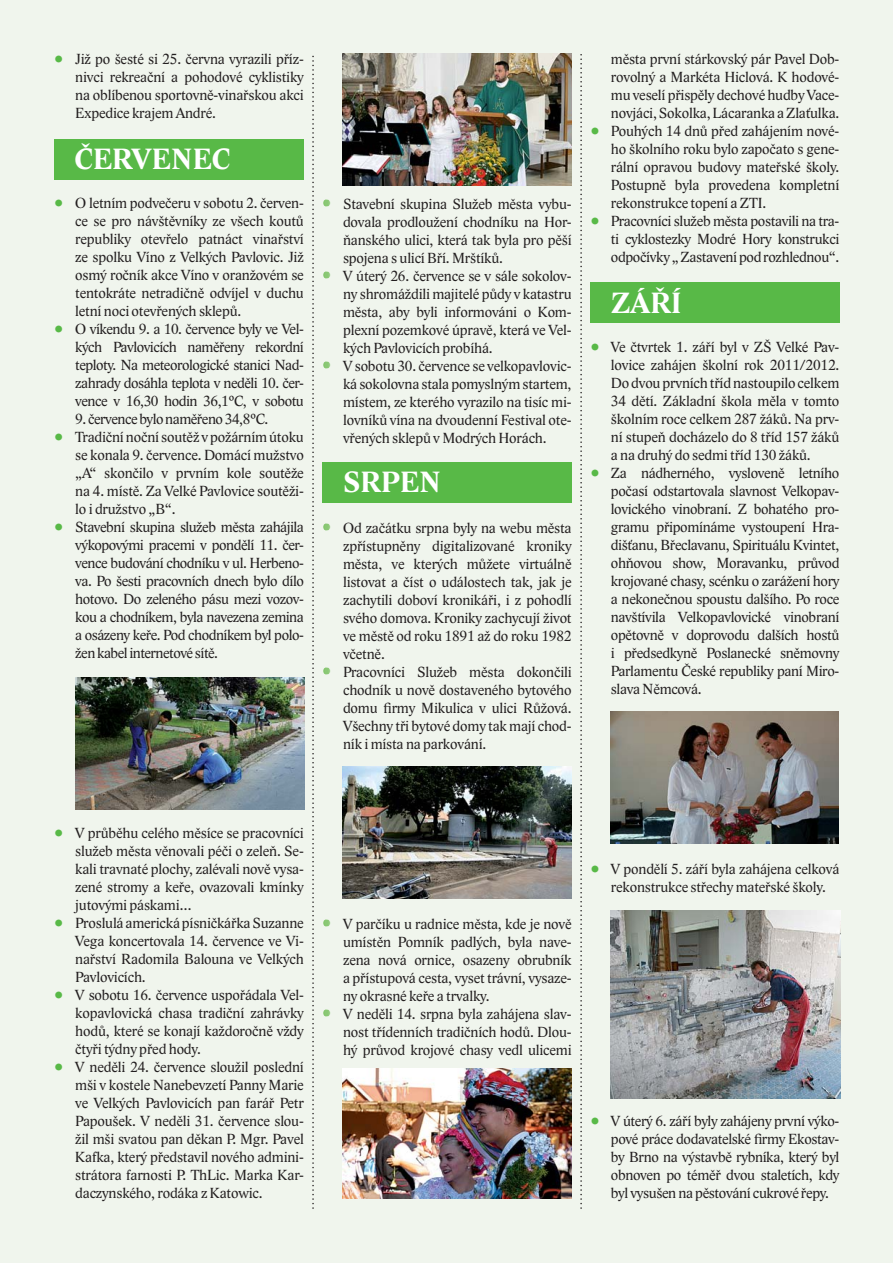
<style>
.page{position:relative;width:893px;height:1263px;background:#fff}
.page>*{position:absolute;margin:0;border:0;box-sizing:border-box;transform-origin:0 0}
.t1{font:700 30px "Lido ST";letter-spacing:-.01em;color:#fff}
.t2{font:24px "Lido ST";color:#58b947}
.t3{font:24px "Lido ST";color:#81c46a}
.t4{font:15px/18px "Lido ST";letter-spacing:-.01em;color:#231f20}
.t5{font:15px/18px "Lido ST";letter-spacing:-.03em;color:#231f20}
</style>
<div class="page">
<div style="left:0;top:0;width:892px;height:1263px;background:#f0f5ed"></div>
<svg style="left:312px;top:56px;width:2px;height:1153px"></svg>
<svg style="left:580px;top:54px;width:2px;height:1155px"></svg>
<img style="left:75px;top:677px;width:229px;height:132px">
<img style="left:342px;top:54px;width:229px;height:132px">
<img style="left:342px;top:766px;width:229px;height:132px">
<img style="left:342px;top:1068px;width:229px;height:131px">
<img style="left:611px;top:711px;width:227px;height:132px">
<div style="left:54px;top:139px;width:250px;height:40px;background:#58b947"></div>
<div style="left:322px;top:462px;width:250px;height:41px;background:#58b947"></div>
<div style="left:590px;top:282px;width:250px;height:40px;background:#58b947"></div>
<img style="left:611px;top:911px;width:229px;height:187px">
<h2 class="t2" style="left:54px;top:50px;width:10px">•</h2>
<h2 class="t2" style="left:54px;top:194px;width:10px">•</h2>
<h2 class="t2" style="left:54px;top:320px;width:10px">•</h2>
<h2 class="t2" style="left:54px;top:428px;width:10px">•</h2>
<h2 class="t2" style="left:54px;top:518px;width:10px">•</h2>
<p class="t4" style="left:75px;top:52px;width:230px;text-align:justify">Již po šesté si 25. června vyrazili příz&shy;nivci rekreační a pohodové cyklistiky na oblíbenou sportovně-vinařskou akci Expedice krajem André.</p>
<h1 class="t1" style="left:74px;top:147px;width:157px">ČERVENEC</h1>
<p class="t4" style="left:75px;top:196px;width:230px">O letním podvečeru v sobotu 2. červen&shy;ce se pro návštěvníky ze všech koutů republiky otevřelo patnáct vinařství ze spolku Víno z Velkých Pavlovic. Již osmý ročník akce Víno v oranžovém se tentokráte netradičně odvíjel v duchu letní noci otevřených sklepů.<br>O víkendu 9. a 10. července byly ve Vel&shy;kých Pavlovicích naměřeny rekordní teploty. Na meteorologické stanici Nad&shy;zahrady dosáhla teplota v neděli 10. čer&shy;vence v 16,30 hodin 36,1°C, v sobotu</p>
<p class="t5" style="left:75px;top:412px;width:230px">9. července bylo naměřeno 34,8°C.<br>Tradiční noční soutěž v požárním útoku se konala 9. července. Domácí mužstvo „A“ skončilo v prvním kole soutěže na 4. místě. Za Velké Pavlovice soutěži&shy;lo i družstvo „B“.<br>Stavební skupina služeb města zahájila výkopovými pracemi v pondělí 11. čer&shy;vence budování chodníku v ul. Herbeno&shy;va. Po šesti pracovních dnech bylo dílo hotovo. Do zeleného pásu mezi vozov&shy;kou a chodníkem, byla navezena zemina a osázeny keře. Pod chodníkem byl polo&shy;žen kabel internetové sítě.</p>
<h2 class="t3" style="left:322px;top:194px;width:10px">•</h2>
<h2 class="t3" style="left:322px;top:266px;width:10px">•</h2>
<h2 class="t3" style="left:322px;top:356px;width:10px">•</h2>
<h2 class="t3" style="left:322px;top:518px;width:10px">•</h2>
<h2 class="t3" style="left:322px;top:662px;width:10px">•</h2>
<p class="t4" style="left:343px;top:196px;width:230px">Stavební skupina Služeb města vybu&shy;dovala prodloužení chodníku na Hor&shy;ňanského ulici, která tak byla pro pěší spojena s ulicí Bří. Mrštíků.<br>V úterý 26. července se v sále sokolov&shy;ny shromáždili majitelé půdy v katastru města, aby byli informováni o Kom&shy;plexní pozemkové úpravě, která ve Vel&shy;kých Pavlovicích probíhá.<br>V sobotu 30. července se velkopavlovic&shy;ká sokolovna stala pomyslným startem, místem, ze kterého vyrazilo na tisíc mi&shy;lovníků vína na dvoudenní Festival ote&shy;vřených sklepů v Modrých Horách.</p>
<h1 class="t1" style="left:343px;top:471px;width:100px">SRPEN</h1>
<p class="t4" style="left:343px;top:520px;width:230px">Od začátku srpna byly na webu města zpřístupněny digitalizované kroniky města, ve kterých můžete virtuálně listovat a číst o událostech tak, jak je zachytili doboví kronikáři, i z pohodlí svého domova. Kroniky zachycují život ve městě od roku 1891 až do roku 1982 včetně.<br>Pracovníci Služeb města dokončili chodník u nově dostaveného bytového domu firmy Mikulica v ulici Růžová.<br>Všechny tři bytové domy tak mají chod&shy;ník i místa na parkování.</p>
<h2 class="t2" style="left:590px;top:122px;width:10px">•</h2>
<h2 class="t2" style="left:590px;top:212px;width:10px">•</h2>
<h2 class="t2" style="left:590px;top:338px;width:10px">•</h2>
<h2 class="t2" style="left:590px;top:464px;width:10px">•</h2>
<p class="t4" style="left:611px;top:52px;width:230px">města první stárkovský pár Pavel Dob&shy;rovolný a Markéta Hiclová. K hodové&shy;mu veselí přispěly dechové hudby Vace&shy;novjáci, Sokolka, Lácaranka a Zlaťulka.<br>Pouhých 14 dnů před zahájením nové&shy;ho školního roku bylo započato s gene&shy;rální opravou budovy mateřské školy.<br>Postupně byla provedena kompletní rekonstrukce topení a ZTI.<br>Pracovníci služeb města postavili na tra&shy;ti cyklostezky Modré Hory konstrukci odpočívky „ Zastavení pod rozhlednou“.</p>
<h1 class="t1" style="left:611px;top:291px;width:72px">ZÁŘÍ</h1>
<p class="t4" style="left:611px;top:340px;width:230px">Ve čtvrtek 1. září byl v ZŠ Velké Pav&shy;lovice zahájen školní rok 2011/2012.<br>Do dvou prvních tříd nastoupilo celkem 34 dětí. Základní škola měla v tomto školním roce celkem 287 žáků. Na prv&shy;ní stupeň docházelo do 8 tříd 157 žáků a na druhý do sedmi tříd 130 žáků.<br>Za nádherného, vysloveně letního počasí odstartovala slavnost Velkopav&shy;lovického vinobraní. Z bohatého pro&shy;gramu připomínáme vystoupení Hra&shy;dišťanu, Břeclavanu, Spirituálu Kvintet, ohňovou show, Moravanku, průvod krojované chasy, scénku o zarážení hory a nekonečnou spoustu dalšího. Po roce navštívila Velkopavlovické vinobraní opětovně v doprovodu dalších hostů i předsedkyně Poslanecké sněmovny Parlamentu České republiky paní Miro&shy;slava Němcová.</p>
<h2 class="t2" style="left:54px;top:824px;width:10px">•</h2>
<h2 class="t2" style="left:54px;top:914px;width:10px">•</h2>
<h2 class="t2" style="left:54px;top:986px;width:10px">•</h2>
<h2 class="t2" style="left:54px;top:1058px;width:10px">•</h2>
<p class="t4" style="left:75px;top:826px;width:230px">V průběhu celého měsíce se pracovníci služeb města věnovali péči o zeleň. Se&shy;kali travnaté plochy, zalévali nově vysa&shy;zené stromy a keře, ovazovali kmínky jutovými páskami…<br>Proslulá americká písničkářka Suzanne Vega koncertovala 14. července ve Vi&shy;nařství Radomila Balouna ve Velkých Pavlovicích.<br>V sobotu 16. července uspořádala Vel&shy;kopavlovická chasa tradiční zahrávky hodů, které se konají každoročně vždy čtyři týdny před hody.<br>V neděli 24. července sloužil poslední mši v kostele Nanebevzetí Panny Marie ve Velkých Pavlovicích pan farář Petr Papoušek. V neděli 31. července slou&shy;žil mši svatou pan děkan P. Mgr. Pavel Kafka, který představil nového admini&shy;strátora farnosti P. ThLic. Marka Kar&shy;daczynského, rodáka z Katowic.</p>
<h2 class="t3" style="left:322px;top:914px;width:10px">•</h2>
<h2 class="t3" style="left:322px;top:1004px;width:10px">•</h2>
<p class="t4" style="left:343px;top:916px;width:230px">V parčíku u radnice města, kde je nově umístěn Pomník padlých, byla nave&shy;zena nová ornice, osazeny obrubník a přístupová cesta, vyset trávní, vysaze&shy;ny okrasné keře a trvalky.<br>V neděli 14. srpna byla zahájena slav&shy;nost třídenních tradičních hodů. Dlou&shy;hý průvod krojové chasy vedl ulicemi</p>
<h2 class="t2" style="left:590px;top:860px;width:10px">•</h2>
<p class="t4" style="left:611px;top:862px;width:230px">V pondělí 5. září byla zahájena celková rekonstrukce střechy mateřské školy.</p>
<h2 class="t2" style="left:590px;top:1112px;width:10px">•</h2>
<p class="t4" style="left:611px;top:1114px;width:230px;text-align:justify">V úterý 6. září byly zahájeny první výko&shy;pové práce dodavatelské firmy Ekostav&shy;by Brno na výstavbě rybníka, který byl obnoven po téměř dvou staletích, kdy byl vysušen na pěstování cukrové řepy.</p>
</div>
